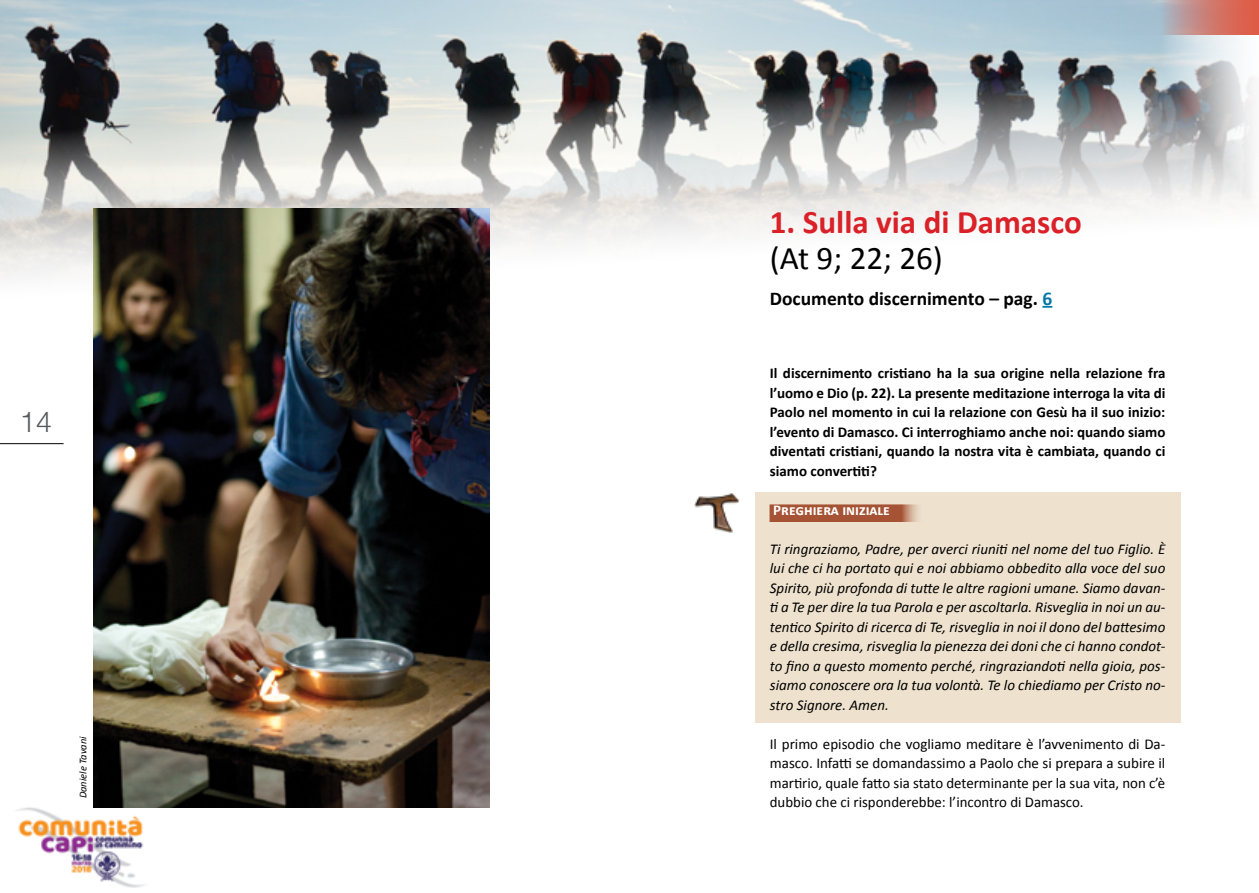
<style>
.page{position:relative;width:1259px;height:893px;background:#fff}
.page>*{position:absolute;margin:0;border:0;box-sizing:border-box;transform-origin:0 0}
.t1{font:700 33px "Calibri";color:#da2128}
.t2{font:33px "Calibri";color:#000}
.t3{font:300 28.5px "Helvetica Neue";color:#58595b}
.t4{font:700 19.5px "Calibri";color:#000}
.t5{font:italic 15px/19.5px "Calibri";color:#000;text-align:justify}
.t6{font:700 15px/19.5px "Calibri";color:#000;text-align:justify}
.t7{font:15px/19.5px "Calibri";color:#000;text-align:justify}
.t8{font:700 15px "Calibri";color:#fff}
.t9{font:italic 10.5px "Calibri";color:#000}
.s1{color:#0077a6}
</style>
<div class="page">
<svg style="left:0;top:444px;width:64px;height:1px"></svg>
<hr style="left:0;top:443px;width:64px;height:1px;background:#000">
<img style="left:16px;top:806px;width:129px;height:82px">
<img style="left:0;top:0;width:1259px;height:317px">
<div style="left:755px;top:492px;width:425px;height:231px;background:#eee2ce"></div>
<svg style="left:1042px;top:306px;width:10px;height:2px"></svg>
<img style="left:94px;top:208px;width:395px;height:600px">
<img style="left:695px;top:493px;width:45px;height:39px">
<div style="left:770px;top:504px;width:153px;height:17px;background:#a55334"></div>
<h2 class="t3" style="left:20px;top:398px;width:33px">14</h2>
<p class="t9" style="left:77px;top:798px;width:64px;rotate:-90deg">Daniele Tavani</p>
<h1 class="t1" style="left:770px;top:202px;width:313px">1. Sulla via di Damasco</h1>
<h1 class="t2" style="left:770px;top:237px;width:175px">(At 9; 22; 26)</h1>
<h3 class="t4" style="left:770px;top:287px;width:284px">Documento discernimento – pag. <span class="s1">6</span></h3>
<p class="t6" style="left:770px;top:363px;width:397px">Il discernimento cristiano ha la sua origine nella relazione fra l’uomo e Dio (p. 22). La presente meditazione interroga la vita di Paolo nel momento in cui la relazione con Gesù ha il suo inizio: l’evento di Damasco. Ci interroghiamo anche noi: quando siamo diventati cristiani, quando la nostra vita è cambiata, quando ci siamo convertiti?</p>
<p class="t8" style="left:773px;top:501px;width:118px">Preghiera iniziale</p>
<p class="t5" style="left:770px;top:538px;width:397px">Ti ringraziamo, Padre, per averci riuniti nel nome del tuo Figlio. È lui che ci ha portato qui e noi abbiamo obbedito alla voce del suo Spirito, più profonda di tutte le altre ragioni umane. Siamo davan&shy;ti a Te per dire la tua Parola e per ascoltarla. Risveglia in noi un au&shy;tentico Spirito di ricerca di Te, risveglia in noi il dono del battesimo e della cresima, risveglia la pienezza dei doni che ci hanno condot&shy;to fino a questo momento perché, ringraziandoti nella gioia, pos&shy;siamo conoscere ora la tua volontà. Te lo chiediamo per Cristo no&shy;stro Signore. Amen.</p>
<p class="t7" style="left:770px;top:734px;width:397px">Il primo episodio che vogliamo meditare è l’avvenimento di Da&shy;masco. Infatti se domandassimo a Paolo che si prepara a subire il martirio, quale fatto sia stato determinante per la sua vita, non c’è dubbio che ci risponderebbe: l’incontro di Damasco.</p>
</div>
